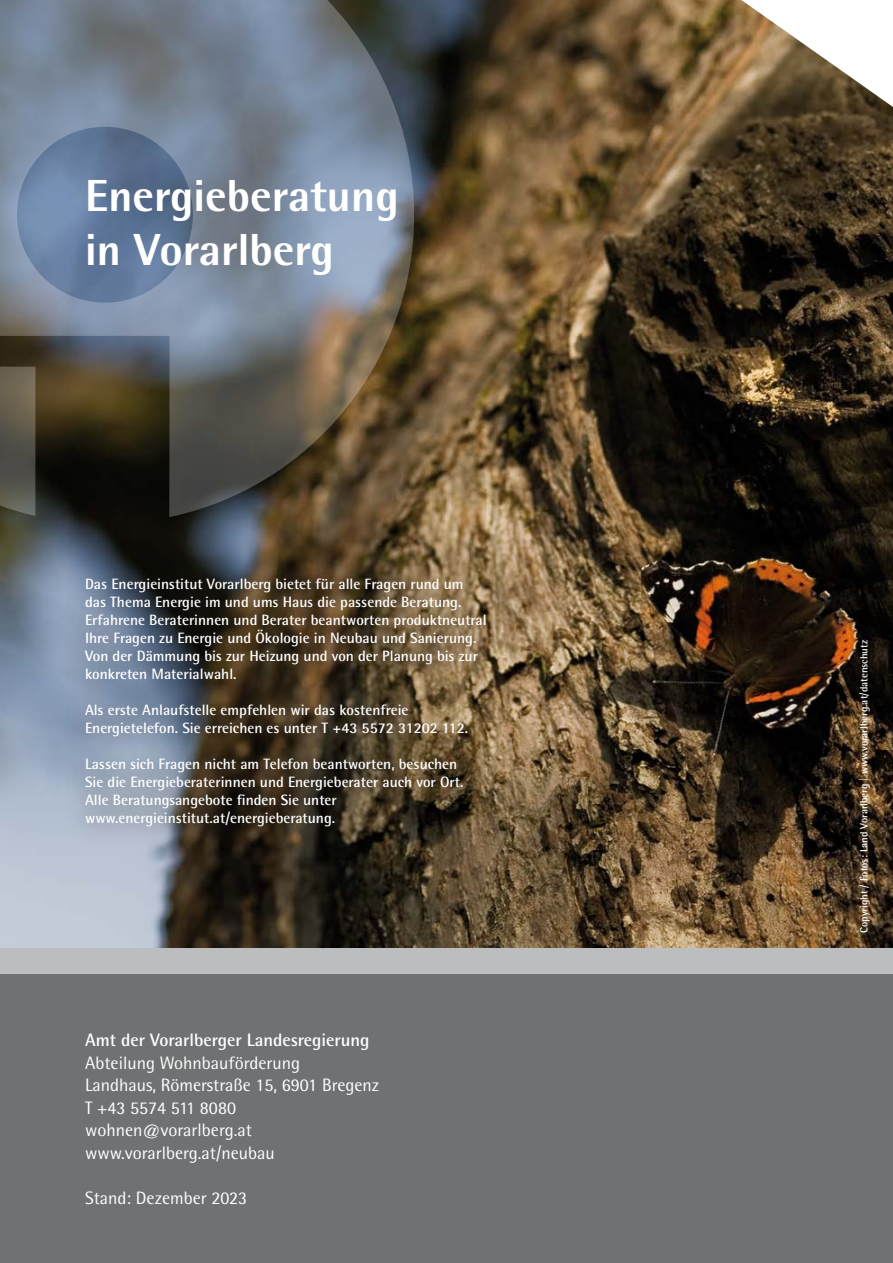
<style>
.page{position:relative;width:893px;height:1263px;background:#fff}
.page>*{position:absolute;margin:0;border:0;box-sizing:border-box;transform-origin:0 0}
.t1{font:800 45px/54px "Rotis Semi Sans Std";color:#fff}
.t2{font:18px/22.5px "Rotis Semi Sans Std";color:#fff}
.t3{font:700 18px "Rotis Semi Sans Std";color:#fff}
.t4{font:700 15px/18px "Rotis Semi Sans Std";color:#fff}
.t5{font:700 10.5px "Rotis Semi Sans Std";color:#fff}
</style>
<div class="page">
<img style="left:0;top:0;width:893px;height:948px">
<svg style="left:0;top:0;width:414px;height:517px"></svg>
<div style="left:63px;top:557px;width:445px;height:290px;background:#1a171c;opacity:.75"></div>
<div style="left:0;top:974px;width:893px;height:289px;background:#707172"></div>
<div style="left:0;top:948px;width:893px;height:26px;background:#bbbdbe"></div>
<svg style="left:741px;top:0;width:152px;height:107px"></svg>
<h1 class="t1" style="left:85px;top:168px;width:315px">Energieberatung in Vorarlberg</h1>
<p class="t4" style="left:85px;top:575px;width:403px">Das Energieinstitut Vorarlberg bietet für alle Fragen rund um das Thema Energie im und ums Haus die passende Beratung.<br>Erfahrene Beraterinnen und Berater beantworten produktneutral Ihre Fragen zu Energie und Ökologie in Neubau und Sanierung.<br>Von der Dämmung bis zur Heizung und von der Planung bis zur konkreten Materialwahl.</p>
<p class="t4" style="left:85px;top:701px;width:385px">Als erste Anlaufstelle empfehlen wir das kostenfreie<br>Energietelefon. Sie erreichen es unter T +43 5572 31202 112.</p>
<p class="t4" style="left:85px;top:755px;width:380px">Lassen sich Fragen nicht am Telefon beantworten, besuchen Sie die Energieberaterinnen und Energieberater auch vor Ort.<br>Alle Beratungsangebote finden Sie unter www.energieinstitut.at/energieberatung.</p>
<p class="t3" style="left:85px;top:1029px;width:286px">Amt der Vorarlberger Landesregierung</p>
<p class="t2" style="left:85px;top:1051px;width:296px">Abteilung Wohnbauförderung<br>Landhaus, Römerstraße 15, 6901 Bregenz<br>T +43 5574 511 8080 wohnen@vorarlberg.at www.vorarlberg.at/neubau</p>
<p class="t2" style="left:85px;top:1186px;width:164px">Stand: Dezember 2023</p>
<p class="t5" style="left:857px;top:933px;width:294px;rotate:-90deg">Copyright / Fotos: Land Vorarlberg | www.vorarlberg.at/datenschutz</p>
</div>
